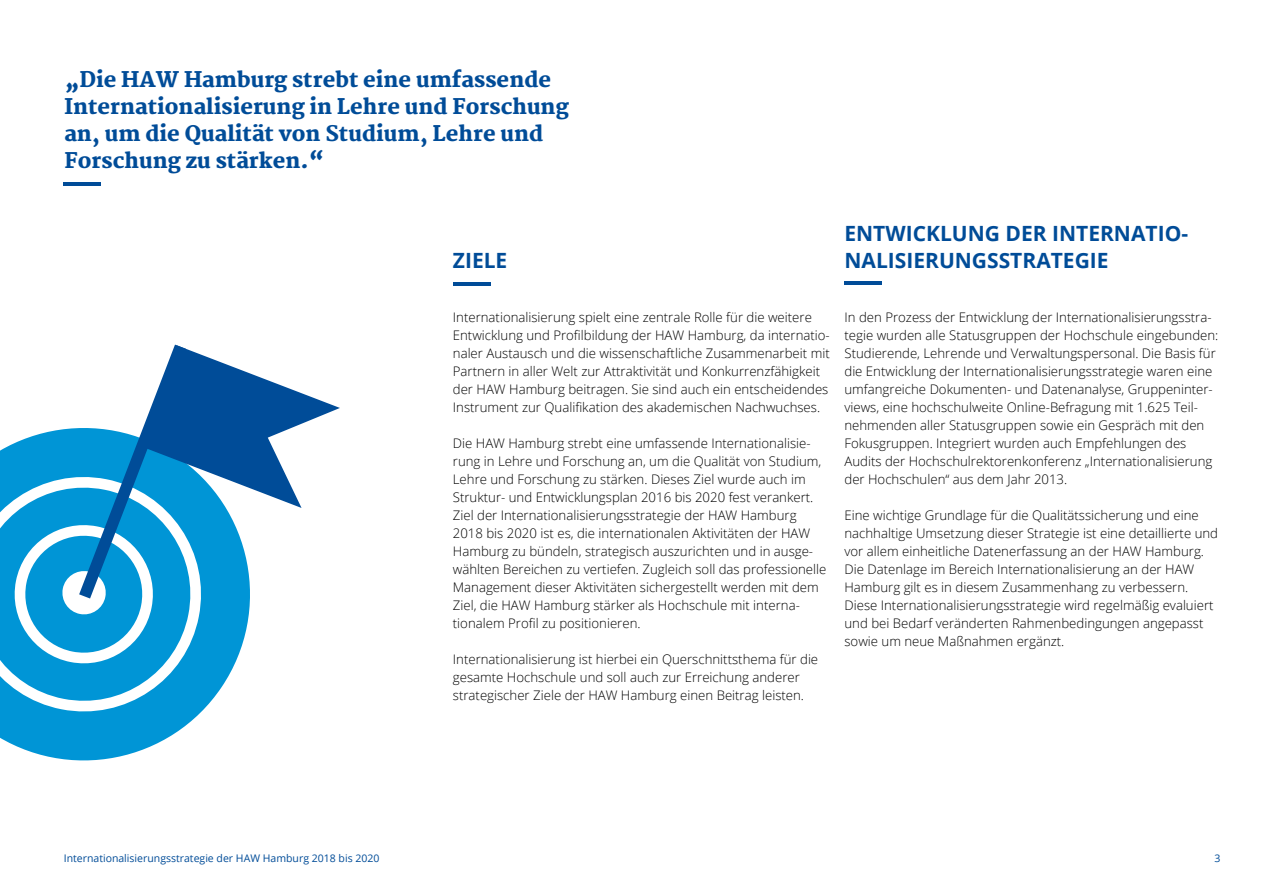
<style>
.page{position:relative;width:1263px;height:893px;background:#fff}
.page>*{position:absolute;margin:0;border:0;box-sizing:border-box;transform-origin:0 0}
.t1{font:800 21px/27px "Martel";color:#004c98}
.t2{font:700 21px/27px "Open Sans";color:#004c98}
.t3{font:300 13.2px/18px "Open Sans";color:#000}
.t4{font:10.5px "Open Sans";color:#004c98}
</style>
<div class="page">
<hr style="left:64px;top:183px;width:37px;height:3px;background:#004c98">
<hr style="left:844px;top:281px;width:38px;height:4px;background:#004c98">
<hr style="left:453px;top:282px;width:37px;height:4px;background:#004c98">
<svg style="left:0;top:449px;width:233px;height:312px;fill:#0095d6"></svg>
<svg style="left:0;top:460px;width:218px;height:256px"></svg>
<svg style="left:2px;top:344px;width:338px;height:325px"></svg>
<h1 class="t1" style="left:64px;top:66px;width:506px">„Die HAW Hamburg strebt eine umfassende Internationalisierung in Lehre und Forschung an, um die Qualität von Studium, Lehre und Forschung zu stärken.“</h1>
<h1 class="t2" style="left:453px;top:246px;width:56px">ZIELE</h1>
<h1 class="t2" style="left:844px;top:219px;width:345px">ENTWICKLUNG DER INTERNATIO-<br>NALISIERUNGSSTRATEGIE</h1>
<p class="t3" style="left:453px;top:307px;width:378px">Internationalisierung spielt eine zentrale Rolle für die weitere Entwicklung und Profilbildung der HAW Hamburg, da internatio&shy;naler Austausch und die wissenschaftliche Zusammenarbeit mit Partnern in aller Welt zur Attraktivität und Konkurrenzfähigkeit der HAW Hamburg beitragen. Sie sind auch ein entscheidendes Instrument zur Qualifikation des akademischen Nachwuchses.</p>
<p class="t3" style="left:453px;top:433px;width:375px">Die HAW Hamburg strebt eine umfassende Internationalisie&shy;rung in Lehre und Forschung an, um die Qualität von Studium, Lehre und Forschung zu stärken. Dieses Ziel wurde auch im Struktur- und Entwicklungsplan 2016 bis 2020 fest verankert.<br>Ziel der Internationalisierungsstrategie der HAW Hamburg 2018 bis 2020 ist es, die internationalen Aktivitäten der HAW Hamburg zu bündeln, strategisch auszurichten und in ausge&shy;wählten Bereichen zu vertiefen. Zugleich soll das professionelle Management dieser Aktivitäten sichergestellt werden mit dem Ziel, die HAW Hamburg stärker als Hochschule mit interna&shy;tionalem Profil zu positionieren.</p>
<p class="t3" style="left:453px;top:649px;width:367px">Internationalisierung ist hierbei ein Querschnittsthema für die gesamte Hochschule und soll auch zur Erreichung anderer strategischer Ziele der HAW Hamburg einen Beitrag leisten.</p>
<p class="t3" style="left:844px;top:307px;width:375px">In den Prozess der Entwicklung der Internationalisierungsstra&shy;tegie wurden alle Statusgruppen der Hochschule eingebunden:<br>Studierende, Lehrende und Verwaltungspersonal. Die Basis für die Entwicklung der Internationalisierungsstrategie waren eine umfangreiche Dokumenten- und Datenanalyse, Gruppeninter&shy;views, eine hochschulweite Online-Befragung mit 1.625 Teil&shy;nehmenden aller Statusgruppen sowie ein Gespräch mit den Fokusgruppen. Integriert wurden auch Empfehlungen des Audits der Hochschulrektorenkonferenz „Internationalisierung der Hochschulen“ aus dem Jahr 2013.</p>
<p class="t3" style="left:844px;top:505px;width:375px">Eine wichtige Grundlage für die Qualitätssicherung und eine nachhaltige Umsetzung dieser Strategie ist eine detaillierte und vor allem einheitliche Datenerfassung an der HAW Hamburg.<br>Die Datenlage im Bereich Internationalisierung an der HAW Hamburg gilt es in diesem Zusammenhang zu verbessern.<br>Diese Internationalisierungsstrategie wird regelmäßig evaluiert und bei Bedarf veränderten Rahmenbedingungen angepasst sowie um neue Maßnahmen ergänzt.</p>
<p class="t4" style="left:64px;top:851px;width:317px">Internationalisierungsstrategie der HAW Hamburg 2018 bis 2020</p>
<p class="t4" style="left:1214px;top:851px;width:8px">3</p>
</div>
